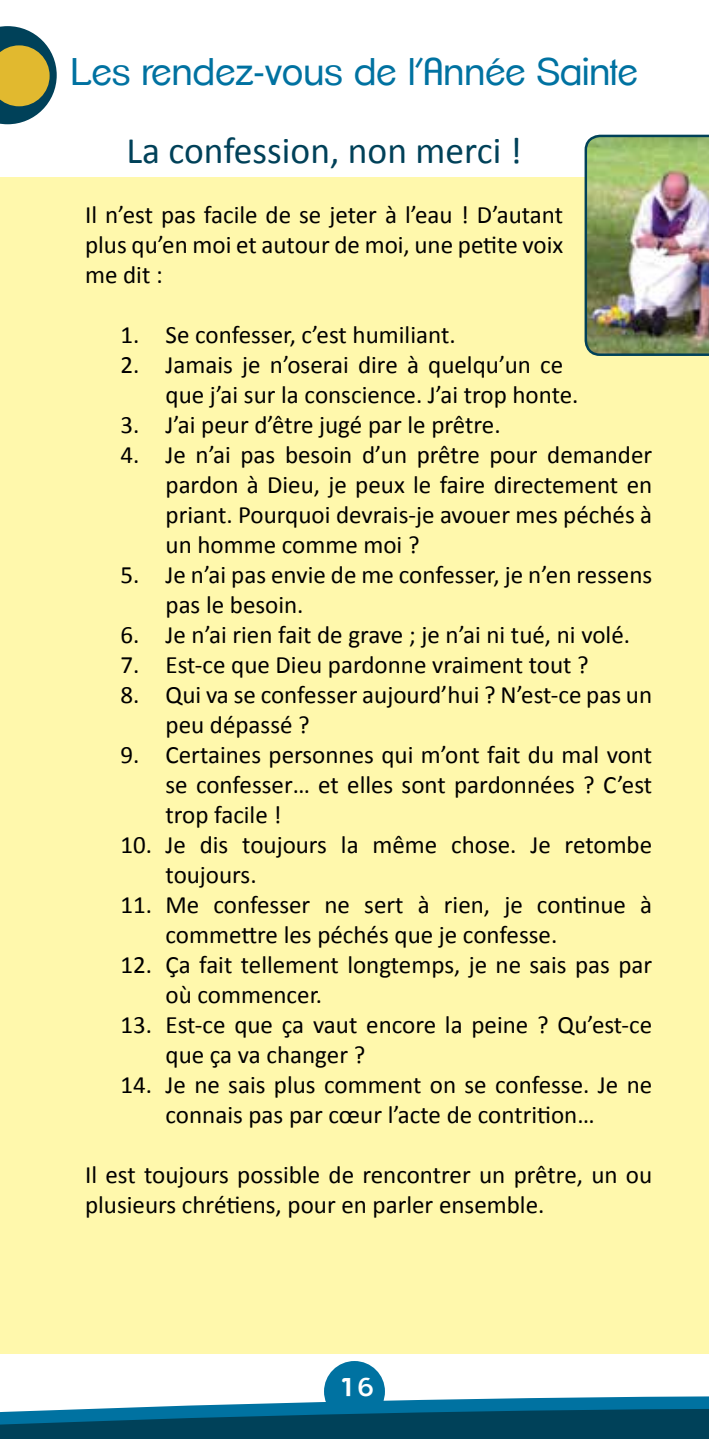
<style>
.page{position:relative;width:709px;height:1439px;background:#fff}
.page>*{position:absolute;margin:0;border:0;box-sizing:border-box;transform-origin:0 0}
.t1{font:37.5px "Clemente P Dag";color:#0072a1}
.t2{font:37.5px "Calibri";color:#004159}
.t3{font:25px/30px "Calibri";color:#000}
.t4{font:600 25px "Clemente P Dak";color:#fff}
</style>
<div class="page">
<div style="left:324px;top:1361px;width:61px;height:61px;background:#0072a1;border-radius:50%"></div>
<svg style="left:0;top:1382px;width:709px;height:57px"></svg>
<div style="left:0;top:177px;width:709px;height:1177px;background:#fff8ac"></div>
<svg style="left:0;top:26px;width:57px;height:98px"></svg>
<img style="left:584px;top:135px;width:125px;height:221px">
<h1 class="t1" style="left:71px;top:49px;width:569px">Les rendez-vous de l’Année Sainte</h1>
<h1 class="t2" style="left:126px;top:127px;width:397px">La confession, non merci !</h1>
<p class="t3" style="left:85px;top:200px;width:479px;text-align:justify">Il n’est pas facile de se jeter à l’eau ! D’autant plus qu’en moi et autour de moi, une petite voix me dit :</p>
<p class="t3" style="left:120px;top:320px;width:337px">1. Se confesser, c’est humiliant.</p>
<p class="t3" style="left:165px;top:350px;width:414px;text-indent:-45px">2. Jamais je n’oserai dire à quelqu’un ce que j’ai sur la conscience. J’ai trop honte.</p>
<p class="t3" style="left:120px;top:410px;width:381px">3. J’ai peur d’être jugé par le prêtre.</p>
<p class="t3" style="left:165px;top:440px;width:488px;text-align:justify;text-indent:-45px">4. Je n’ai pas besoin d’un prêtre pour demander pardon à Dieu, je peux le faire directement en priant. Pourquoi devrais-je avouer mes péchés à un homme comme moi ?</p>
<p class="t3" style="left:165px;top:560px;width:488px;text-indent:-45px">5. Je n’ai pas envie de me confesser, je n’en ressens pas le besoin.</p>
<p class="t3" style="left:120px;top:620px;width:511px">6. Je n’ai rien fait de grave ; je n’ai ni tué, ni volé.</p>
<p class="t3" style="left:120px;top:650px;width:470px">7. Est-ce que Dieu pardonne vraiment tout ?</p>
<p class="t3" style="left:165px;top:680px;width:488px;text-indent:-45px">8. Qui va se confesser aujourd’hui ? N’est-ce pas un peu dépassé ?</p>
<p class="t3" style="left:165px;top:740px;width:488px;text-align:justify;text-indent:-45px">9. Certaines personnes qui m’ont fait du mal vont se confesser… et elles sont pardonnées ? C’est trop facile !</p>
<p class="t3" style="left:165px;top:830px;width:488px;text-indent:-45px">10. Je dis toujours la même chose. Je retombe toujours.</p>
<p class="t3" style="left:165px;top:890px;width:488px;text-indent:-45px">11. Me confesser ne sert à rien, je continue à commettre les péchés que je confesse.</p>
<p class="t3" style="left:165px;top:950px;width:488px;text-indent:-45px">12. Ça fait tellement longtemps, je ne sais pas par où commencer.</p>
<p class="t3" style="left:165px;top:1010px;width:488px;text-indent:-45px">13. Est-ce que ça vaut encore la peine ? Qu’est-ce que ça va changer ?</p>
<p class="t3" style="left:120px;top:1070px;width:533px;text-align:center">14. Je ne sais plus comment on se confesse. Je ne connais pas par cœur l’acte de contrition…</p>
<p class="t3" style="left:85px;top:1160px;width:568px">Il est toujours possible de rencontrer un prêtre, un ou plusieurs chrétiens, pour en parler ensemble.</p>
<p class="t4" style="left:340px;top:1371px;width:36px">16</p>
</div>
